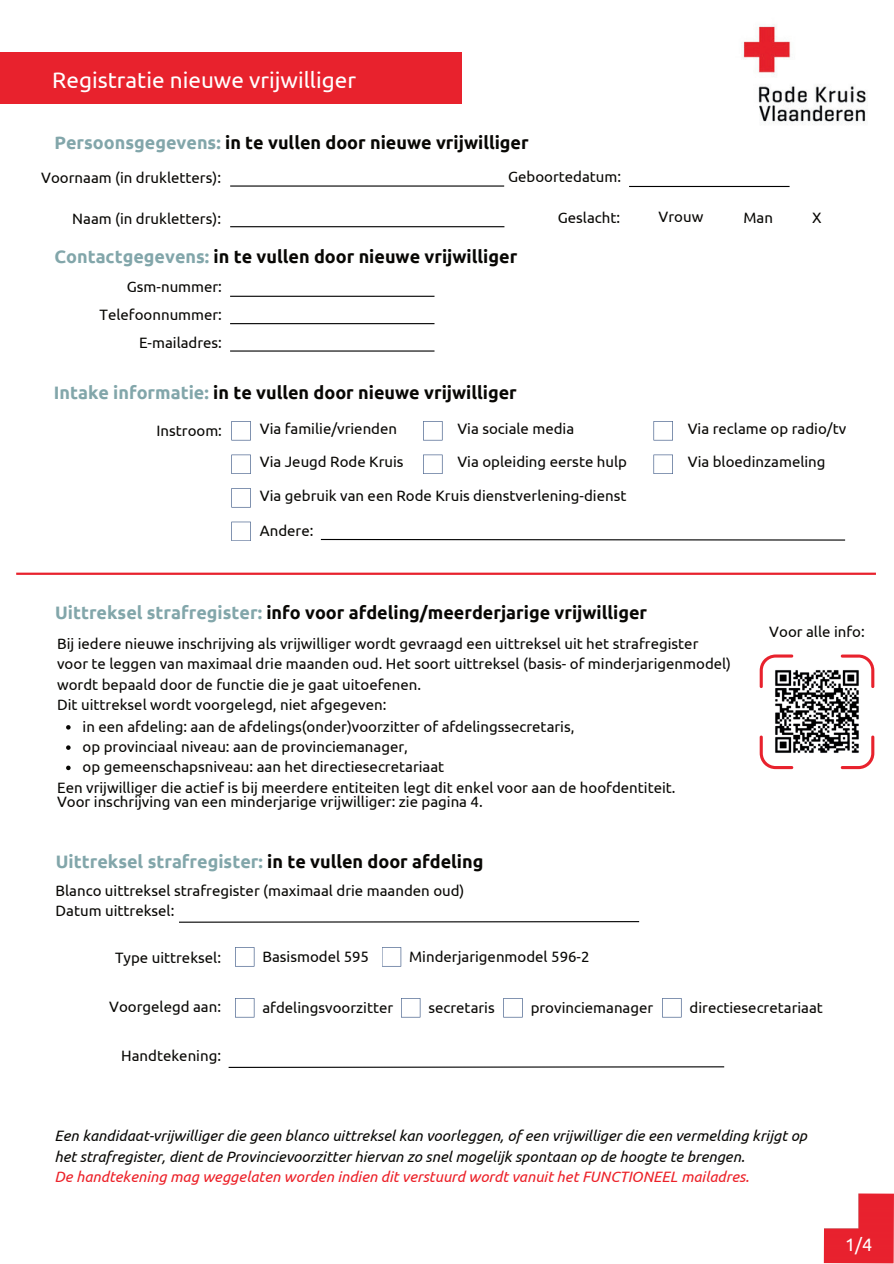
<style>
.page{position:relative;width:894px;height:1264px;background:#fff}
.page>*{position:absolute;margin:0;border:0;box-sizing:border-box;transform-origin:0 0}
.t1{font:22.5px "Ubuntu";color:#fff}
.t2{font:700 18px "Ubuntu";color:#080704}
.t3{font:700 18px "Ubuntu";color:#82a6aa}
.t4{font:18px "Ubuntu";color:#fff}
.t5{font:15px/20.2px "Ubuntu";color:#080704}
.t6{font:italic 15px/20.2px "Ubuntu";color:#080704}
.t7{font:italic 15px "Ubuntu";color:#ec2027}
.t8{font:15px "Ubuntu";color:#080704}
.s1{color:#82a6aa}
.s2{color:#080704}
</style>
<div class="page">
<div style="left:0;top:53px;width:461px;height:51px;background:#e8222d"></div>
<hr style="left:230px;top:296px;width:204px;height:1px;background:#000">
<svg style="left:179px;top:921px;width:461px;height:2px"></svg>
<svg style="left:228px;top:1066px;width:497px;height:2px"></svg>
<hr style="left:230px;top:185px;width:274px;height:2px;background:#000">
<hr style="left:230px;top:226px;width:274px;height:1px;background:#000">
<hr style="left:230px;top:323px;width:204px;height:1px;background:#000">
<hr style="left:230px;top:350px;width:204px;height:1px;background:#000">
<svg style="left:320px;top:538px;width:526px;height:3px"></svg>
<hr style="left:629px;top:186px;width:160px;height:1px;background:#000">
<svg style="left:231px;top:421px;width:20px;height:19px"></svg>
<svg style="left:423px;top:421px;width:19px;height:19px"></svg>
<svg style="left:653px;top:421px;width:19px;height:19px"></svg>
<svg style="left:231px;top:454px;width:20px;height:20px"></svg>
<svg style="left:423px;top:454px;width:19px;height:20px"></svg>
<svg style="left:653px;top:454px;width:19px;height:20px"></svg>
<svg style="left:231px;top:488px;width:20px;height:19px"></svg>
<svg style="left:231px;top:521px;width:20px;height:20px"></svg>
<hr style="left:16px;top:572px;width:859px;height:3px;background:#e8222d">
<img style="left:741px;top:24px;width:127px;height:101px">
<svg style="left:840px;top:654px;width:34px;height:34px"></svg>
<svg style="left:759px;top:654px;width:34px;height:34px"></svg>
<svg style="left:840px;top:735px;width:34px;height:34px"></svg>
<svg style="left:759px;top:735px;width:34px;height:34px"></svg>
<img style="left:768px;top:663px;width:97px;height:96px">
<svg style="left:66px;top:725px;width:5px;height:4px"></svg>
<svg style="left:66px;top:745px;width:5px;height:5px"></svg>
<svg style="left:66px;top:765px;width:5px;height:5px"></svg>
<svg style="left:235px;top:947px;width:19px;height:19px"></svg>
<svg style="left:235px;top:998px;width:19px;height:19px"></svg>
<svg style="left:503px;top:998px;width:19px;height:19px"></svg>
<svg style="left:382px;top:947px;width:19px;height:19px"></svg>
<svg style="left:401px;top:998px;width:19px;height:19px"></svg>
<svg style="left:662px;top:998px;width:19px;height:19px"></svg>
<img style="left:823px;top:1193px;width:70px;height:70px">
<h1 class="t1" style="left:52px;top:66px;width:305px">Registratie nieuwe vrijwilliger</h1>
<p class="t2" style="left:54px;top:132px;width:475px"><span class="s1">Persoonsgegevens:</span> in te vullen door nieuwe vrijwilliger</p>
<p class="t5" style="left:41px;top:167px;width:181px">Voornaam (in drukletters):</p>
<p class="t5" style="left:72px;top:208px;width:150px">Naam (in drukletters):</p>
<p class="t5" style="left:508px;top:166px;width:115px">Geboortedatum:</p>
<p class="t5" style="left:557px;top:207px;width:64px">Geslacht:</p>
<p class="t5" style="left:658px;top:206px;width:46px">Vrouw</p>
<p class="t5" style="left:811px;top:207px;width:11px">X</p>
<p class="t5" style="left:743px;top:207px;width:31px">Man</p>
<p class="t2" style="left:54px;top:245px;width:464px"><span class="s1">Contactgegevens:</span> in te vullen door nieuwe vrijwilliger</p>
<p class="t5" style="left:127px;top:276px;width:97px">Gsm-nummer:</p>
<p class="t5" style="left:100px;top:301px;width:124px;line-height:27.3px;text-align:right">Telefoonnummer:<br>E-mailadres:</p>
<p class="t2" style="left:54px;top:382px;width:464px"><span class="s1">Intake informatie:</span> in te vullen door nieuwe vrijwilliger</p>
<p class="t5" style="left:156px;top:420px;width:67px">Instroom:</p>
<p class="t5" style="left:260px;top:412px;width:145px;line-height:32.4px">Via familie/vrienden<br>Via Jeugd Rode Kruis</p>
<p class="t5" style="left:260px;top:485px;width:368px">Via gebruik van een Rode Kruis dienstverlening-dienst</p>
<p class="t5" style="left:260px;top:520px;width:55px">Andere:</p>
<p class="t5" style="left:457px;top:418px;width:118px">Via sociale media</p>
<p class="t5" style="left:687px;top:418px;width:160px">Via reclame op radio/tv</p>
<p class="t5" style="left:457px;top:450px;width:171px">Via opleiding eerste hulp</p>
<p class="t5" style="left:687px;top:450px;width:139px">Via bloedinzameling</p>
<p class="t2" style="left:55px;top:602px;width:593px"><span class="s1">Uittreksel strafregister:</span> info voor afdeling/meerderjarige vrijwilliger</p>
<p class="t5" style="left:57px;top:633px;width:675px">Bij iedere nieuwe inschrijving als vrijwilliger wordt gevraagd een uittreksel uit het strafregister voor te leggen van maximaal drie maanden oud. Het soort uittreksel (basis- of minderjarigenmodel) wordt bepaald door de functie die je gaat uitoefenen.<br>Dit uittreksel wordt voorgelegd, niet afgegeven:</p>
<p class="t5" style="left:83px;top:716px;width:493px">in een afdeling: aan de afdelings(onder)voorzitter of afdelingssecretaris,</p>
<p class="t5" style="left:83px;top:736px;width:327px">op provinciaal niveau: aan de provinciemanager,</p>
<p class="t5" style="left:83px;top:756px;width:363px">op gemeenschapsniveau: aan het directiesecretariaat</p>
<p class="t5" style="left:57px;top:776px;width:620px">Een vrijwilliger die actief is bij meerdere entiteiten legt dit enkel voor aan de hoofdentiteit.</p>
<p class="t8" style="left:57px;top:792px;width:427px">Voor inschrijving van een minderjarige vrijwilliger: zie pagina 4.</p>
<p class="t3" style="left:56px;top:850px;width:429px">Uittreksel strafregister: <span class="s2">in te vullen door afdeling</span></p>
<p class="t5" style="left:55px;top:879px;width:410px">Blanco uittreksel strafregister (maximaal drie maanden oud)</p>
<p class="t8" style="left:55px;top:901px;width:120px">Datum uittreksel:</p>
<p class="t5" style="left:769px;top:621px;width:97px">Voor alle info:</p>
<p class="t5" style="left:115px;top:947px;width:107px">Type uittreksel:</p>
<p class="t5" style="left:262px;top:946px;width:108px">Basismodel 595</p>
<p class="t5" style="left:262px;top:997px;width:132px">afdelingsvoorzitter</p>
<p class="t5" style="left:530px;top:997px;width:124px">provinciemanager</p>
<p class="t5" style="left:409px;top:946px;width:182px">Minderjarigenmodel 596-2</p>
<p class="t5" style="left:428px;top:997px;width:68px">secretaris</p>
<p class="t5" style="left:689px;top:997px;width:135px">directiesecretariaat</p>
<p class="t5" style="left:109px;top:996px;width:113px">Voorgelegd aan:</p>
<p class="t5" style="left:121px;top:1044px;width:101px">Handtekening:</p>
<p class="t6" style="left:54px;top:1125px;width:754px">Een kandidaat-vrijwilliger die geen blanco uittreksel kan voorleggen, of een vrijwilliger die een vermelding krijgt op het strafregister, dient de Provincievoorzitter hiervan zo snel mogelijk spontaan op de hoogte te brengen.</p>
<p class="t7" style="left:54px;top:1167px;width:696px">De handtekening mag weggelaten worden indien dit verstuurd wordt vanuit het FUNCTIONEEL mailadres.</p>
<p class="t4" style="left:844px;top:1233px;width:29px">1/4</p>
</div>
